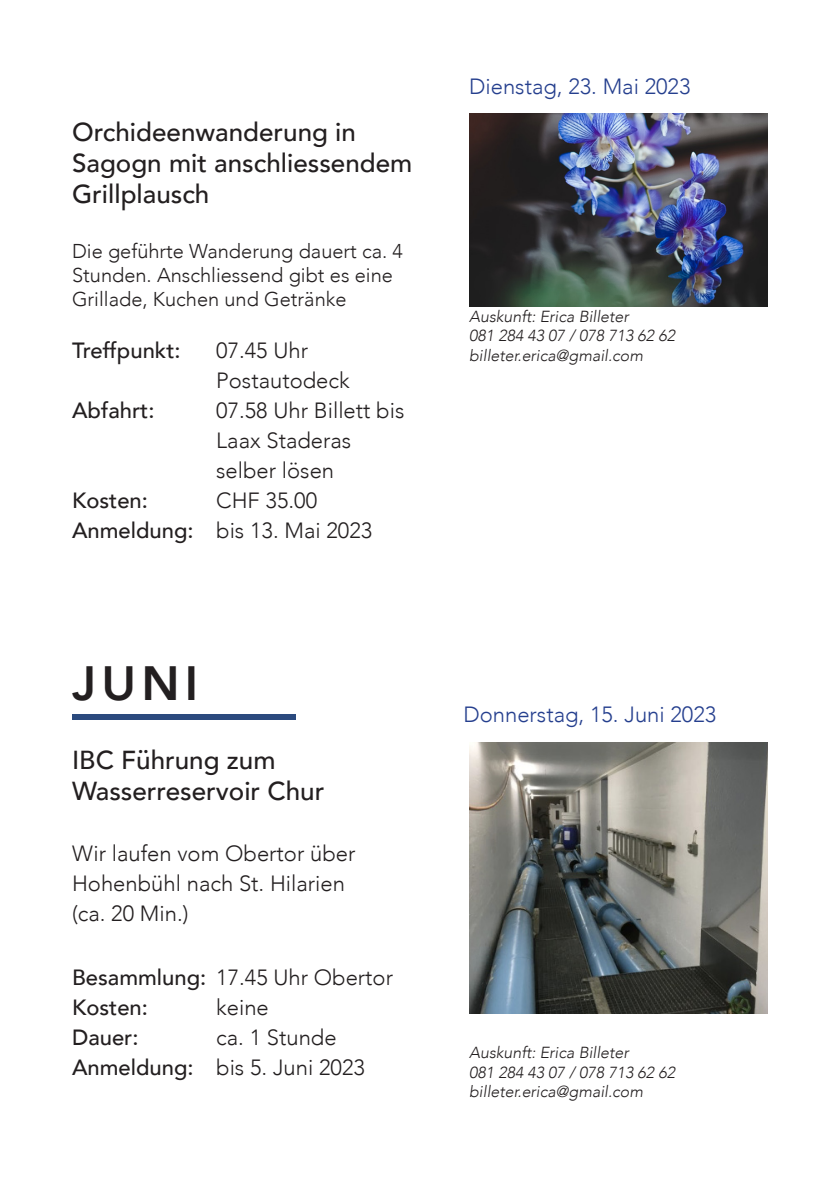
<style>
.page{position:relative;width:840px;height:1191px;background:#fff}
.page>*{position:absolute;margin:0;border:0;box-sizing:border-box;transform-origin:0 0}
.t1{font:800 48px "Avenir";color:#231f20}
.t2{font:500 26px/31.2px "Avenir";color:#231f20}
.t3{font:300 22px/30px "Avenir";color:#231f20}
.t4{font:300 22px "Avenir";color:#253f8e}
.t5{font:500 22px "Avenir";color:#231f20}
.t6{font:300 20px/24px "Avenir";color:#231f20}
.t7{font:italic 300 16px "Avenir";color:#231f20}
.s1{font-weight:500}
</style>
<div class="page">
<div style="left:72px;top:714px;width:223px;height:6px;background:#2b4a7e"></div>
<img style="left:469px;top:742px;width:298px;height:271px">
<img style="left:469px;top:114px;width:298px;height:192px">
<p class="t2" style="left:72px;top:114px;width:342px">Orchideenwanderung in<br>Sagogn mit anschliessendem<br>Grillplausch</p>
<p class="t6" style="left:72px;top:239px;width:332px">Die geführte Wanderung dauert ca. 4<br>Stunden. Anschliessend gibt es eine<br>Grillade, Kuchen und Getränke</p>
<p class="t5" style="left:72px;top:331px;width:110px">Treffpunkt:</p>
<p class="t3" style="left:216px;top:335px;width:135px">07.45 Uhr<br>Postautodeck</p>
<p class="t5" style="left:72px;top:391px;width:84px">Abfahrt:</p>
<p class="t3" style="left:216px;top:395px;width:189px">07.58 Uhr Billett bis<br>Laax Staderas selber lösen</p>
<p class="t5" style="left:72px;top:481px;width:77px">Kosten:</p>
<p class="t3" style="left:216px;top:485px;width:102px">CHF 35.00</p>
<p class="t3" style="left:72px;top:515px;width:301px"><span class="s1">Anmeldung:</span> bis 13. Mai 2023</p>
<p class="t1" style="left:72px;top:646px;width:128px">JUNI</p>
<p class="t2" style="left:72px;top:742px;width:254px">IBC Führung zum<br>Wasserreservoir Chur</p>
<p class="t3" style="left:72px;top:838px;width:284px">Wir laufen vom Obertor über<br>Hohenbühl nach St. Hilarien (ca. 20 Min.)</p>
<p class="t3" style="left:72px;top:962px;width:322px"><span class="s1">Besammlung:</span> 17.45 Uhr Obertor</p>
<p class="t5" style="left:72px;top:988px;width:77px">Kosten:</p>
<p class="t3" style="left:216px;top:992px;width:54px">keine</p>
<p class="t5" style="left:72px;top:1018px;width:68px">Dauer:</p>
<p class="t3" style="left:216px;top:1022px;width:122px">ca. 1 Stunde</p>
<p class="t3" style="left:72px;top:1052px;width:294px"><span class="s1">Anmeldung:</span> bis 5. Juni 2023</p>
<p class="t4" style="left:469px;top:73px;width:223px">Dienstag, 23. Mai 2023</p>
<p class="t7" style="left:469px;top:307px;width:161px">Auskunft: Erica Billeter</p>
<p class="t7" style="left:469px;top:326px;width:207px">081 284 43 07 / 078 713 62 62</p>
<p class="t7" style="left:469px;top:346px;width:175px">billeter.erica@gmail.com</p>
<p class="t4" style="left:463px;top:701px;width:254px">Donnerstag, 15. Juni 2023</p>
<p class="t7" style="left:469px;top:1043px;width:161px">Auskunft: Erica Billeter</p>
<p class="t7" style="left:469px;top:1062px;width:207px">081 284 43 07 / 078 713 62 62</p>
<p class="t7" style="left:469px;top:1081px;width:175px">billeter.erica@gmail.com</p>
</div>
